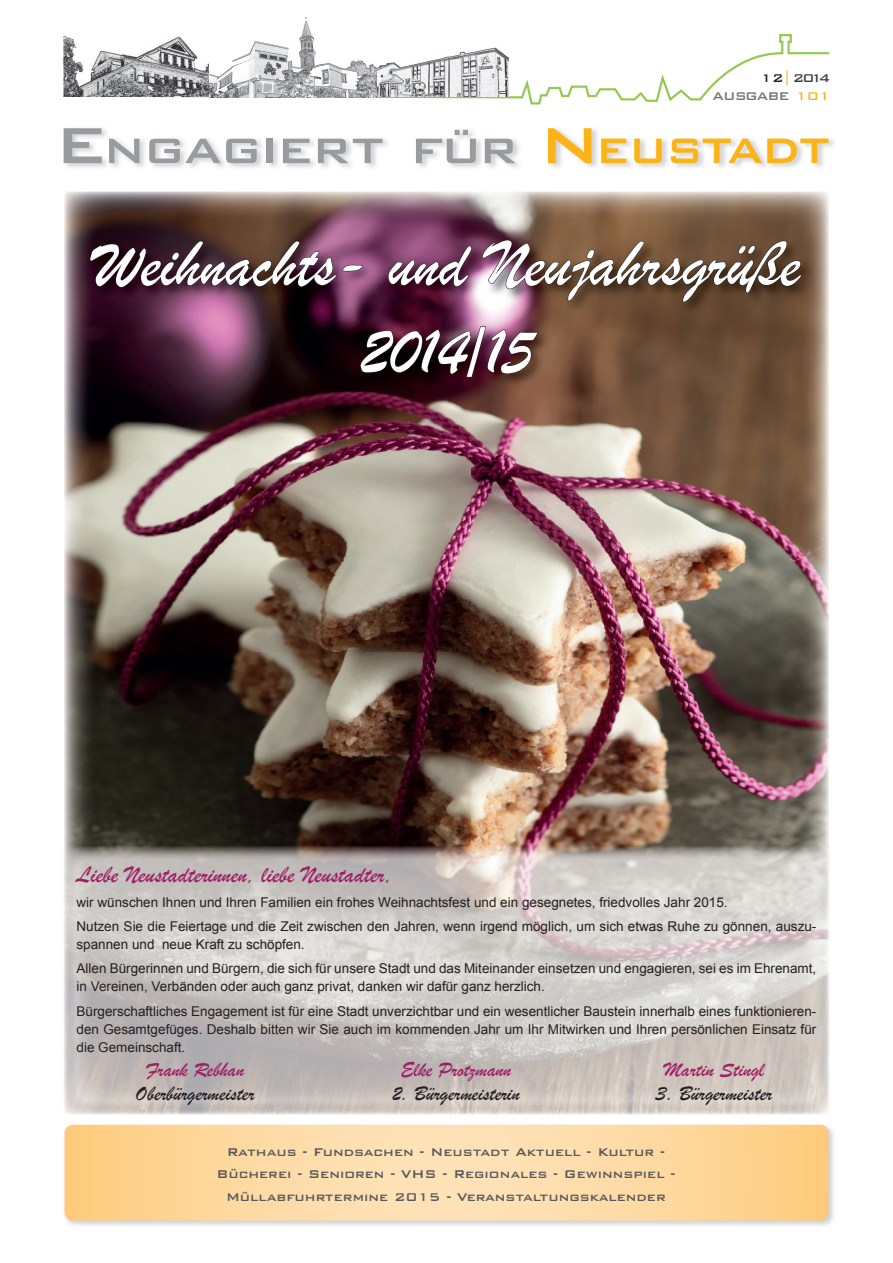
<style>
.page{position:relative;width:893px;height:1263px;background:#fff}
.page>*{position:absolute;margin:0;border:0;box-sizing:border-box;transform-origin:0 0}
.t1{font:67.5px/87.4px "Brush Script";color:#fff;text-align:center}
.t2{font:500 47.25px "Bank Gothic BT";letter-spacing:-.055em;color:#999b9e;scale:1.06 1}
.t3{font:24px "Brush Script";color:#9e1e64}
.t4{font:21px "Brush Script";color:#231f20}
.t5{font:21px "Brush Script";color:#9e1e64}
.t6{font:500 15px/22.2px "Bank Gothic BT";color:#57585a;text-align:center}
.t7{font:500 15px/18px "Bank Gothic BT";letter-spacing:-.08em;color:#76787b;text-align:right}
.t8{font:13.5px/24.5px "Arial";color:#231f20}
.s1{color:#231f20}
.s2{color:#fbb316}
.s3{color:#3e3e3f}
.s4{font-size:67.5px}
.s5{font-size:67.5px;color:#fbb316}
</style>
<div class="page">
<img style="left:64px;top:191px;width:765px;height:84px">
<img style="left:64px;top:275px;width:50px;height:571px">
<img style="left:779px;top:275px;width:50px;height:571px">
<img style="left:114px;top:391px;width:665px;height:455px">
<img style="left:64px;top:846px;width:765px;height:268px">
<img style="left:65px;top:128px;width:769px;height:40px">
<svg style="left:63px;top:34px;width:767px;height:71px"></svg>
<img style="left:376px;top:46px;width:132px;height:51px">
<img style="left:64px;top:36px;width:146px;height:60px">
<img style="left:210px;top:17px;width:166px;height:80px">
<svg style="left:712px;top:70px;width:118px;height:31px"></svg>
<img style="left:64px;top:1124px;width:770px;height:102px">
<svg style="left:65px;top:1125px;width:763px;height:95px;background:#fdd89f"></svg>
<img style="left:88px;top:238px;width:727px;height:153px">
<svg style="left:90px;top:241px;width:246px;height:47px;background:#3b2029"></svg>
<svg style="left:342px;top:265px;width:21px;height:6px"></svg>
<svg style="left:388px;top:245px;width:84px;height:42px;background:#5f2c4c"></svg>
<svg style="left:482px;top:240px;width:319px;height:62px;background:#63483a"></svg>
<svg style="left:360px;top:326px;width:178px;height:51px;background:#3a1824"></svg>
<p class="t7" style="left:712px;top:68px;width:119px"><span class="s1">12</span><span class="s2">|</span> <span class="s3">2014<br></span>AUSGABE <span class="s2">101</span></p>
<h2 class="t2" style="left:54px;top:125px;width:733px"><span class="s4">E</span>NGAGIERT FÜR <span class="s5">N</span><span class="s2">EUSTADT</span></h2>
<h1 class="t1" style="left:93px;top:220px;width:709px">Weihnachts- und Neujahrsgrüße<br>2014/15</h1>
<h3 class="t3" style="left:77px;top:859px;width:317px">Liebe Neustadterinnen, liebe Neustadter,</h3>
<p class="t8" style="left:77px;top:890px;width:741px">wir wünschen Ihnen und Ihren Familien ein frohes Weihnachtsfest und ein gesegnetes, friedvolles Jahr 2015.<br>Nutzen Sie die Feiertage und die Zeit zwischen den Jahren, wenn irgend möglich, um sich etwas Ruhe zu gönnen, auszu-</p>
<p class="t8" style="left:77px;top:932px;width:741px">spannen und neue Kraft zu schöpfen.<br>Allen Bürgerinnen und Bürgern, die sich für unsere Stadt und das Miteinander einsetzen und engagieren, sei es im Ehrenamt,</p>
<p class="t8" style="left:77px;top:974px;width:741px">in Vereinen, Verbänden oder auch ganz privat, danken wir dafür ganz herzlich.<br>Bürgerschaftliches Engagement ist für eine Stadt unverzichtbar und ein wesentlicher Baustein innerhalb eines funktionieren-</p>
<p class="t8" style="left:77px;top:1020px;width:741px;line-height:18px">den Gesamtgefüges. Deshalb bitten wir Sie auch im kommenden Jahr um Ihr Mitwirken und Ihren persönlichen Einsatz für die Gemeinschaft.</p>
<h3 class="t5" style="left:146px;top:1056px;width:99px">Frank Rebhan</h3>
<h3 class="t5" style="left:401px;top:1056px;width:112px">Elke Protzmann</h3>
<h3 class="t5" style="left:664px;top:1056px;width:101px">Martin Stingl</h3>
<h3 class="t4" style="left:136px;top:1080px;width:121px">Oberbürgermeister</h3>
<h3 class="t4" style="left:392px;top:1080px;width:129px">2. Bürgermeisterin</h3>
<h3 class="t4" style="left:656px;top:1080px;width:118px">3. Bürgermeister</h3>
<p class="t6" style="left:216px;top:1141px;width:460px">Rathaus - Fundsachen - Neustadt Aktuell - Kultur -<br>Bücherei - Senioren - VHS - Regionales - Gewinnspiel -<br>Müllabfuhrtermine 2015 - Veranstaltungskalender</p>
</div>
